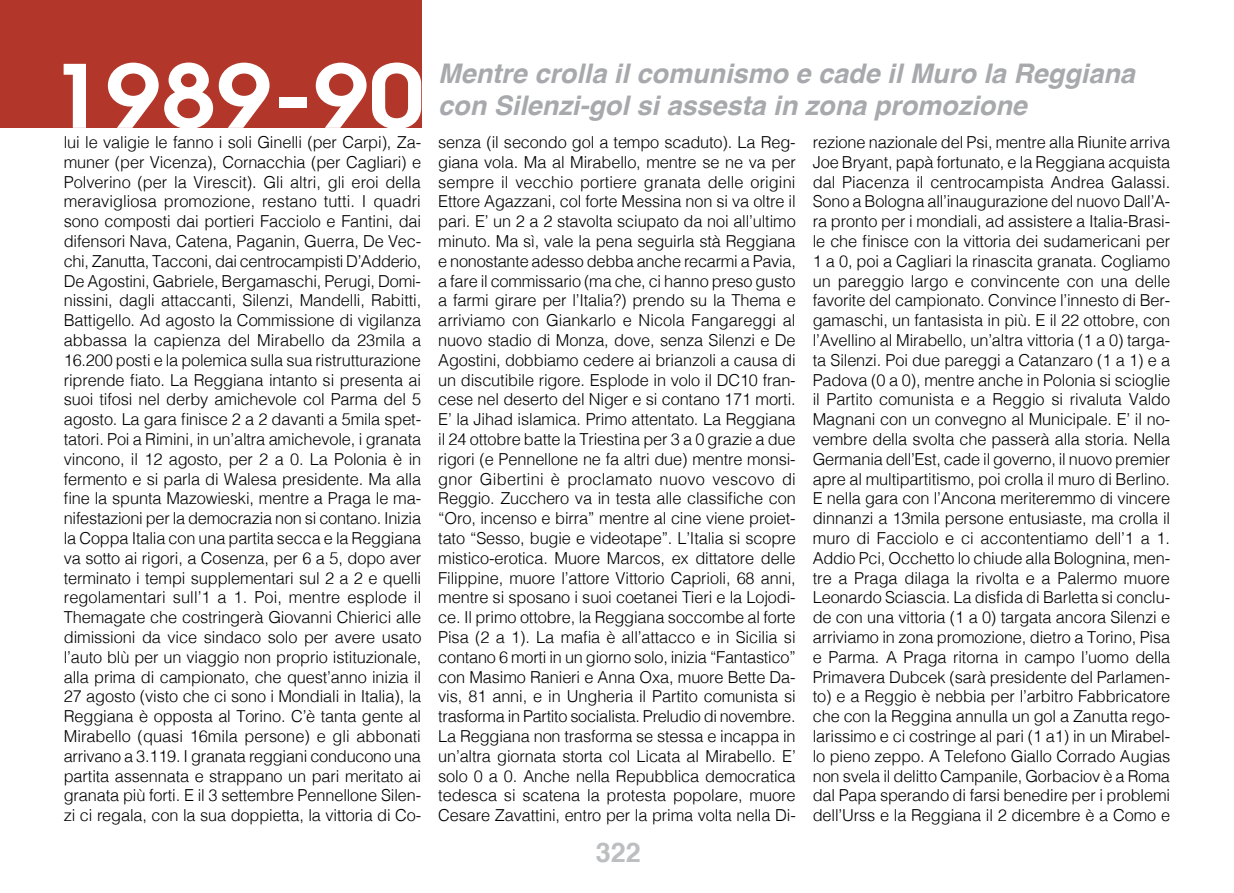
<style>
.page{position:relative;width:1234px;height:893px;background:#fff}
.page>*{position:absolute;margin:0;border:0;box-sizing:border-box;transform-origin:0 0}
.t1{font:600 86.55px "Avant Garde";color:#fff;scale:1.14 1}
.t2{font:italic 700 27px/32.4px "Helvetica";color:#a7a9ac}
.t3{font:700 27px "Helvetica";color:#bcbec0}
.t4{font:300 16.5px/19.8px "Helvetica";letter-spacing:-.01em;color:#000;text-align:justify}
</style>
<div class="page">
<div style="left:0;top:0;width:421px;height:128px;background:#b23629"></div>
<h1 class="t1" style="left:50px;top:40px;width:330px">1989-90</h1>
<h2 class="t2" style="left:438px;top:57px;width:698px">Mentre crolla il comunismo e cade il Muro la Reggiana con Silenzi-gol si assesta in zona promozione</h2>
<p class="t4" style="left:64px;top:131px;width:359px">lui le valigie le fanno i soli Ginelli (per Carpi), Za&shy;muner (per Vicenza), Cornacchia (per Cagliari) e Polverino (per la Virescit). Gli altri, gli eroi della meravigliosa promozione, restano tutti. I quadri sono composti dai portieri Facciolo e Fantini, dai difensori Nava, Catena, Paganin, Guerra, De Vec&shy;chi, Zanutta, Tacconi, dai centrocampisti D’Adderio, De Agostini, Gabriele, Bergamaschi, Perugi, Domi&shy;nissini, dagli attaccanti, Silenzi, Mandelli, Rabitti, Battigello. Ad agosto la Commissione di vigilanza abbassa la capienza del Mirabello da 23mila a 16.200 posti e la polemica sulla sua ristrutturazione riprende fiato. La Reggiana intanto si presenta ai suoi tifosi nel derby amichevole col Parma del 5 agosto. La gara finisce 2 a 2 davanti a 5mila spet&shy;tatori. Poi a Rimini, in un’altra amichevole, i granata vincono, il 12 agosto, per 2 a 0. La Polonia è in fermento e si parla di Walesa presidente. Ma alla fine la spunta Mazowieski, mentre a Praga le ma&shy;nifestazioni per la democrazia non si contano. Inizia la Coppa Italia con una partita secca e la Reggiana va sotto ai rigori, a Cosenza, per 6 a 5, dopo aver terminato i tempi supplementari sul 2 a 2 e quelli regolamentari sull’1 a 1. Poi, mentre esplode il Themagate che costringerà Giovanni Chierici alle dimissioni da vice sindaco solo per avere usato l’auto blù per un viaggio non proprio istituzionale, alla prima di campionato, che quest’anno inizia il 27 agosto (visto che ci sono i Mondiali in Italia), la Reggiana è opposta al Torino. C’è tanta gente al Mirabello (quasi 16mila persone) e gli abbonati arrivano a 3.119. I granata reggiani conducono una partita assennata e strappano un pari meritato ai granata più forti. E il 3 settembre Pennellone Silen&shy;zi ci regala, con la sua doppietta, la vittoria di Co-</p>
<p class="t4" style="left:438px;top:131px;width:359px">senza (il secondo gol a tempo scaduto). La Reg&shy;giana vola. Ma al Mirabello, mentre se ne va per sempre il vecchio portiere granata delle origini Ettore Agazzani, col forte Messina non si va oltre il pari. E’ un 2 a 2 stavolta sciupato da noi all’ultimo minuto. Ma sì, vale la pena seguirla stà Reggiana e nonostante adesso debba anche recarmi a Pavia, a fare il commissario (ma che, ci hanno preso gusto a farmi girare per l’Italia?) prendo su la Thema e arriviamo con Giankarlo e Nicola Fangareggi al nuovo stadio di Monza, dove, senza Silenzi e De Agostini, dobbiamo cedere ai brianzoli a causa di un discutibile rigore. Esplode in volo il DC10 fran&shy;cese nel deserto del Niger e si contano 171 morti.<br>E’ la Jihad islamica. Primo attentato. La Reggiana il 24 ottobre batte la Triestina per 3 a 0 grazie a due rigori (e Pennellone ne fa altri due) mentre monsi&shy;gnor Gibertini è proclamato nuovo vescovo di Reggio. Zucchero va in testa alle classifiche con “Oro, incenso e birra” mentre al cine viene proiet&shy;tato “Sesso, bugie e videotape”. L’Italia si scopre mistico-erotica. Muore Marcos, ex dittatore delle Filippine, muore l’attore Vittorio Caprioli, 68 anni, mentre si sposano i suoi coetanei Tieri e la Lojodi&shy;ce. Il primo ottobre, la Reggiana soccombe al forte Pisa (2 a 1). La mafia è all’attacco e in Sicilia si contano 6 morti in un giorno solo, inizia “Fantastico” con Masimo Ranieri e Anna Oxa, muore Bette Da&shy;vis, 81 anni, e in Ungheria il Partito comunista si trasforma in Partito socialista. Preludio di novembre.<br>La Reggiana non trasforma se stessa e incappa in un’altra giornata storta col Licata al Mirabello. E’ solo 0 a 0. Anche nella Repubblica democratica tedesca si scatena la protesta popolare, muore Cesare Zavattini, entro per la prima volta nella Di-</p>
<p class="t4" style="left:812px;top:131px;width:359px">rezione nazionale del Psi, mentre alla Riunite arriva Joe Bryant, papà fortunato, e la Reggiana acquista dal Piacenza il centrocampista Andrea Galassi.<br>Sono a Bologna all’inaugurazione del nuovo Dall’A&shy;ra pronto per i mondiali, ad assistere a Italia-Brasi&shy;le che finisce con la vittoria dei sudamericani per 1 a 0, poi a Cagliari la rinascita granata. Cogliamo un pareggio largo e convincente con una delle favorite del campionato. Convince l’innesto di Ber&shy;gamaschi, un fantasista in più. E il 22 ottobre, con l’Avellino al Mirabello, un’altra vittoria (1 a 0) targa&shy;ta Silenzi. Poi due pareggi a Catanzaro (1 a 1) e a Padova (0 a 0), mentre anche in Polonia si scioglie il Partito comunista e a Reggio si rivaluta Valdo Magnani con un convegno al Municipale. E’ il no&shy;vembre della svolta che passerà alla storia. Nella Germania dell’Est, cade il governo, il nuovo premier apre al multipartitismo, poi crolla il muro di Berlino.<br>E nella gara con l’Ancona meriteremmo di vincere dinnanzi a 13mila persone entusiaste, ma crolla il muro di Facciolo e ci accontentiamo dell’1 a 1.<br>Addio Pci, Occhetto lo chiude alla Bolognina, men&shy;tre a Praga dilaga la rivolta e a Palermo muore Leonardo Sciascia. La disfida di Barletta si conclu&shy;de con una vittoria (1 a 0) targata ancora Silenzi e arriviamo in zona promozione, dietro a Torino, Pisa e Parma. A Praga ritorna in campo l’uomo della Primavera Dubcek (sarà presidente del Parlamen&shy;to) e a Reggio è nebbia per l’arbitro Fabbricatore che con la Reggina annulla un gol a Zanutta rego&shy;larissimo e ci costringe al pari (1 a1) in un Mirabel&shy;lo pieno zeppo. A Telefono Giallo Corrado Augias non svela il delitto Campanile, Gorbaciov è a Roma dal Papa sperando di farsi benedire per i problemi dell’Urss e la Reggiana il 2 dicembre è a Como e</p>
<h2 class="t3" style="left:595px;top:831px;width:47px">322</h2>
</div>
